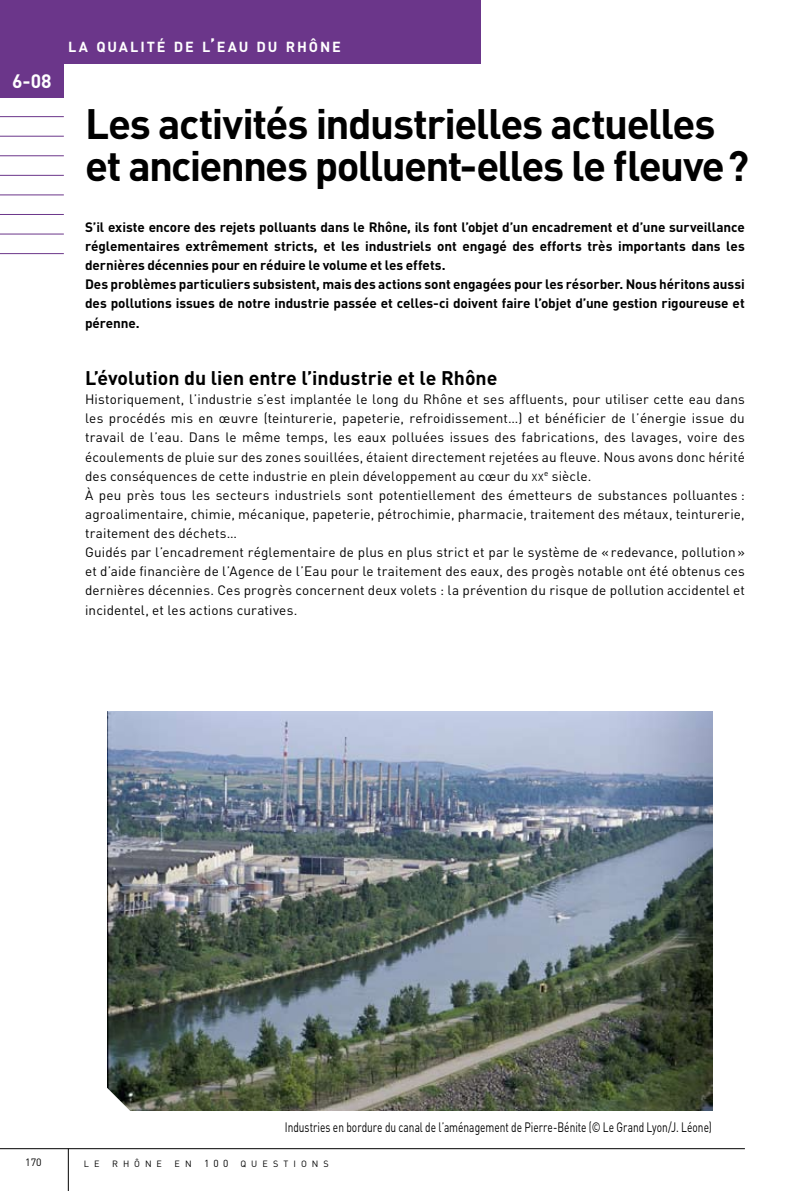
<style>
.page{position:relative;width:796px;height:1191px;background:#fff}
.page>*{position:absolute;margin:0;border:0;box-sizing:border-box;transform-origin:0 0}
.t1{font:700 42px/42px "DIN";letter-spacing:-.04em;color:#000}
.t2{font:700 19.5px "DIN";color:#000}
.t3{font:700 19.2px "DIN";color:#fff}
.t4{font:700 14.4px "DIN";letter-spacing:.135em;color:#fff}
.t5{font:13.5px/19.2px "DIN";letter-spacing:.01em;color:#000}
.t6{font:700 13.5px/19.2px "DIN";letter-spacing:-.005em;color:#000}
.t7{font:13.5px "DIN";letter-spacing:.01em;color:#000;scale:.75 1}
.t8{font:10.5px "DIN";color:#000}
.t9{font:9px "DIN";letter-spacing:.555em;color:#000}
.s1{font-size:19.2px}
.s2{font-size:10.2px}
</style>
<div class="page">
<hr style="left:68px;top:1148px;width:1px;height:43px;background:#000">
<hr style="left:0;top:1148px;width:744px;height:1px;background:#000">
<div style="left:0;top:0;width:480px;height:64px;background:#6b368a"></div>
<div style="left:0;top:0;width:64px;height:98px;background:#6b368a"></div>
<hr style="left:0;top:116px;width:64px;height:1px;background:#6b368a">
<hr style="left:0;top:136px;width:64px;height:1px;background:#6b368a">
<hr style="left:0;top:155px;width:64px;height:1px;background:#6b368a">
<hr style="left:0;top:175px;width:64px;height:1px;background:#6b368a">
<hr style="left:0;top:194px;width:64px;height:1px;background:#6b368a">
<hr style="left:0;top:214px;width:64px;height:1px;background:#6b368a">
<hr style="left:0;top:234px;width:64px;height:1px;background:#6b368a">
<hr style="left:0;top:253px;width:64px;height:1px;background:#6b368a">
<img style="left:108px;top:711px;width:603px;height:399px">
<svg style="left:107px;top:1087px;width:25px;height:24px"></svg>
<h3 class="t3" style="left:12px;top:68px;width:41px">6-08</h3>
<p class="t4" style="left:68px;top:37px;width:274px">LA QUALITÉ DE L<span class="s1">’</span>EAU DU RHÔNE</p>
<h1 class="t1" style="left:85px;top:101px;width:665px">Les activités industrielles actuelles et anciennes polluent-elles le fleuve?</h1>
<p class="t6" style="left:85px;top:217px;width:661px">S’il existe encore des rejets polluants dans le Rhône, ils font l’objet d’un encadrement et d’une surveillance réglementaires extrêmement stricts, et les industriels ont engagé des efforts très importants dans les dernières décennies pour en réduire le volume et les effets.<br>Des problèmes particuliers subsistent, mais des actions sont engagées pour les résorber. Nous héritons aussi des pollutions issues de notre industrie passée et celles-ci doivent faire l’objet d’une gestion rigoureuse et pérenne.</p>
<h2 class="t2" style="left:85px;top:365px;width:413px">L’évolution du lien entre l’industrie et le Rhône</h2>
<p class="t5" style="left:85px;top:389px;width:661px">Historiquement, l’industrie s’est implantée le long du Rhône et ses affluents, pour utiliser cette eau dans les procédés mis en œuvre (teinturerie, papeterie, refroidissement…) et bénéficier de l’énergie issue du travail de l’eau. Dans le même temps, les eaux polluées issues des fabrications, des lavages, voire des écoulements de pluie sur des zones souillées, étaient directement rejetées au fleuve. Nous avons donc hérité des conséquences de cette industrie en plein développement au cœur du <span class="s2">XX</span><sup>e</sup> siècle.<br>À peu près tous les secteurs industriels sont potentiellement des émetteurs de substances polluantes : agroalimentaire, chimie, mécanique, papeterie, pétrochimie, pharmacie, traitement des métaux, teinturerie, traitement des déchets…<br>Guidés par l’encadrement réglementaire de plus en plus strict et par le système de «redevance, pollution» et d’aide financière de l’Agence de l’Eau pour le traitement des eaux, des progès notable ont été obtenus ces dernières décennies. Ces progrès concernent deux volets : la prévention du risque de pollution accidentel et incidentel, et les actions curatives.</p>
<p class="t7" style="left:285px;top:1118px;width:570px">Industries en bordure du canal de l’aménagement de Pierre-Bénite (© Le Grand Lyon/J. Léone)</p>
<p class="t8" style="left:25px;top:1155px;width:18px">170</p>
<p class="t9" style="left:84px;top:1158px;width:17px">L E</p>
<p class="t9" style="left:112px;top:1158px;width:51px">RHÔNE</p>
<p class="t9" style="left:174px;top:1158px;width:156px">EN <span class="s2">100</span> QUESTIONS</p>
</div>
